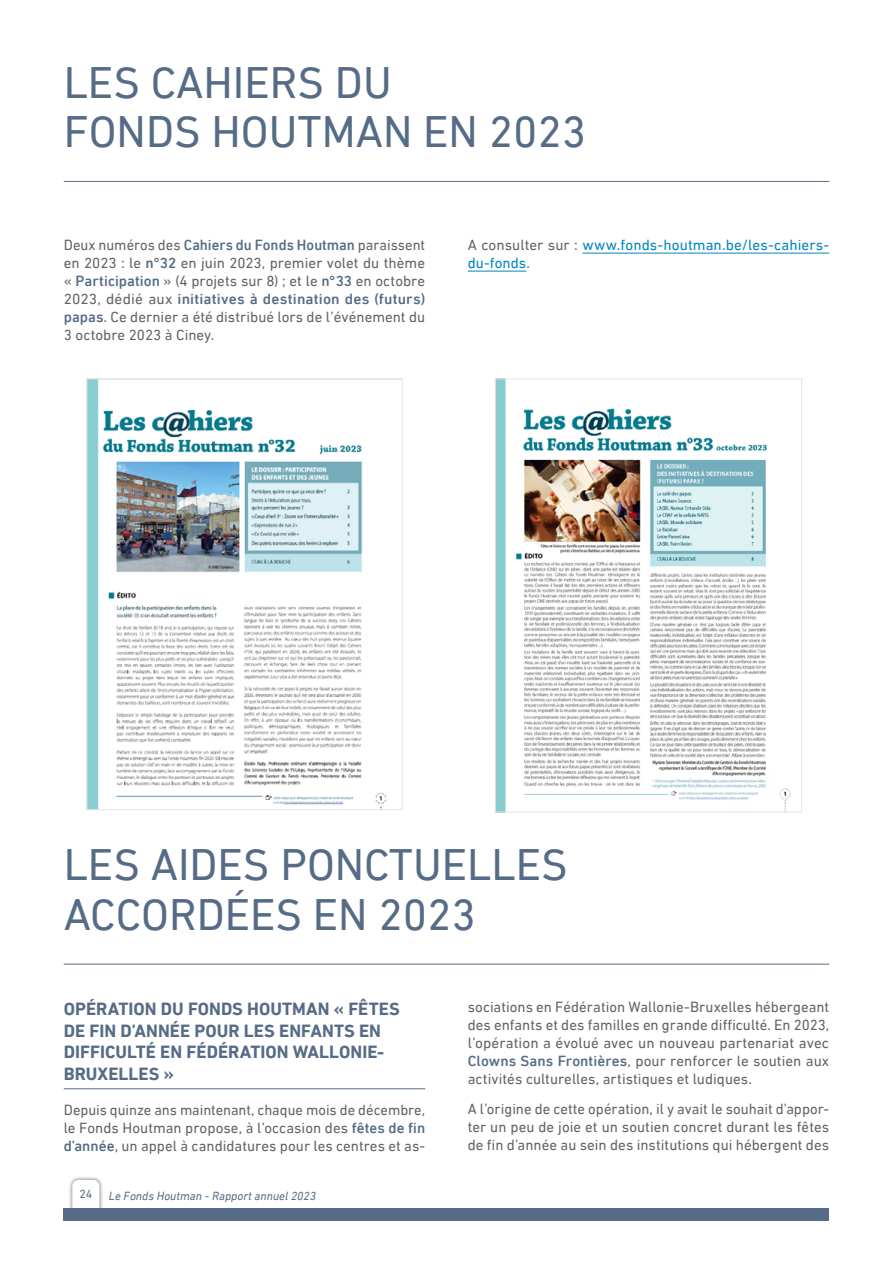
<style>
.page{position:relative;width:893px;height:1263px;background:#fff}
.page>*{position:absolute;margin:0;border:0;box-sizing:border-box;transform-origin:0 0}
.H1_-_Titre_chapitre{font:45px/49.5px "DIN Next LT Pro";color:#566c86}
.H2_-_Titre_1{font:700 18px/21.6px "DIN Next LT Pro";color:#566c86}
.Texte_courant{font:15px/18px "DIN Next LT Pro";letter-spacing:.005em;color:#646363;text-align:justify}
.Texte_courant-2{font:15px/18px "DIN Next LT Pro";letter-spacing:.005em;color:#0086be}
.t1{font:italic 12px "DIN Next LT Pro";color:#566c86}
.t2{font:12px "DIN Next LT Pro";color:#566c86}
.s1{font-weight:500;color:#566c86}
.s2{color:#646363}
</style>
<div class="page">
<div style="left:68px;top:1176px;width:36px;height:42px;background:#000;opacity:.6"></div>
<svg style="left:72px;top:1180px;width:27px;height:28px"></svg>
<div style="left:64px;top:1208px;width:765px;height:12px;background:#566c86"></div>
<hr style="left:64px;top:181px;width:765px;height:1px;background:#566c86">
<hr style="left:582px;top:253px;width:247px;height:1px;background:#0086be">
<hr style="left:468px;top:271px;width:58px;height:1px;background:#0086be">
<img style="left:89px;top:381px;width:298px;height:427px">
<div style="left:87px;top:379px;width:315px;height:431px;border:1px solid #e3e3e3"></div>
<img style="left:497px;top:381px;width:294px;height:429px">
<div style="left:495px;top:379px;width:307px;height:433px;border:1px solid #e3e3e3"></div>
<hr style="left:64px;top:964px;width:765px;height:1px;background:#566c86">
<hr style="left:64px;top:1088px;width:361px;height:1px;background:#566c86">
<h1 class="H1_-_Titre_chapitre" style="left:64px;top:57px;width:524px">LES CAHIERS DU<br>FONDS HOUTMAN EN 2023</h1>
<p class="Texte_courant" style="left:64px;top:236px;width:363px">Deux numéros des <span class="s1">Cahiers du Fonds Houtman</span> paraissent en 2023 : le <span class="s1">n°32</span> en juin 2023, premier volet du thème « <span class="s1">Participation</span> » (4 projets sur 8) ; et le <span class="s1">n°33</span> en octobre 2023, dédié aux <span class="s1">initiatives à destination des (futurs) papas</span>. Ce dernier a été distribué lors de l’événement du 3 octobre 2023 à Ciney.</p>
<p class="Texte_courant-2" style="left:468px;top:236px;width:363px"><span class="s2">A consulter sur :</span> www.fonds-houtman.be/les-cahiers&shy;du-fonds.</p>
<h1 class="H1_-_Titre_chapitre" style="left:64px;top:840px;width:505px">LES AIDES PONCTUELLES<br>ACCORDÉES EN 2023</h1>
<h2 class="H2_-_Titre_1" style="left:64px;top:998px;width:338px">OPÉRATION DU FONDS HOUTMAN « FÊTES<br>DE FIN D’ANNÉE POUR LES ENFANTS EN<br>DIFFICULTÉ EN FÉDÉRATION WALLONIE-<br>BRUXELLES »</h2>
<p class="Texte_courant" style="left:64px;top:1101px;width:363px">Depuis quinze ans maintenant, chaque mois de décembre, le Fonds Houtman propose, à l’occasion des <span class="s1">fêtes de fin d’année</span>, un appel à candidatures pour les centres et as-</p>
<p class="t2" style="left:79px;top:1187px;width:15px">24</p>
<p class="t1" style="left:109px;top:1189px;width:209px">Le Fonds Houtman - Rapport annuel 2023</p>
<p class="Texte_courant" style="left:468px;top:997px;width:363px">sociations en Fédération Wallonie-Bruxelles hébergeant des enfants et des familles en grande difficulté. En 2023, l’opération a évolué avec un nouveau partenariat avec <span class="s1">Clowns Sans Frontières</span>, pour renforcer le soutien aux activités culturelles, artistiques et ludiques.</p>
<p class="Texte_courant" style="left:468px;top:1100px;width:363px">A l’origine de cette opération, il y avait le souhait d’appor&shy;ter un peu de joie et un soutien concret durant les fêtes de fin d’année au sein des institutions qui hébergent des</p>
</div>
